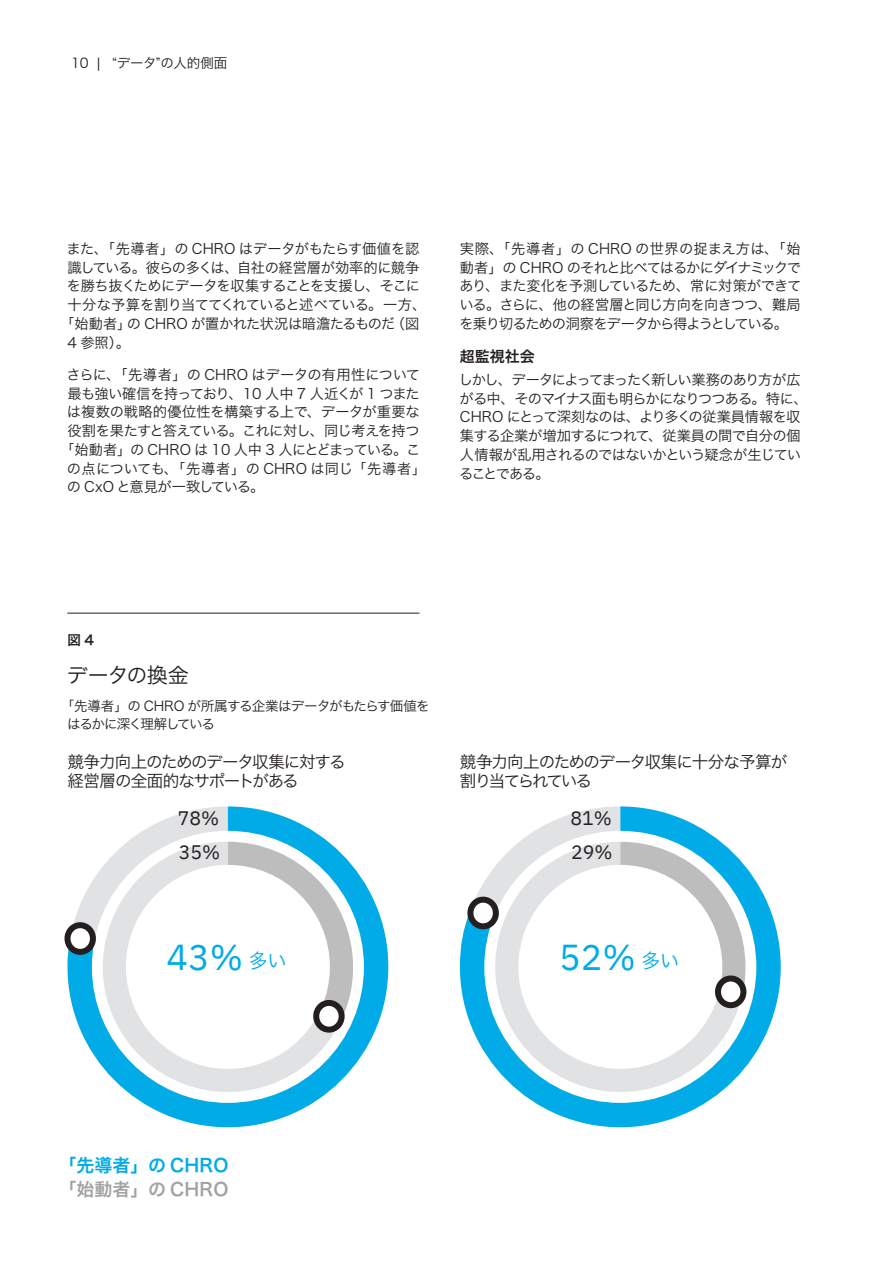
<style>
.page{position:relative;width:893px;height:1263px;background:#fff}
.page>*{position:absolute;margin:0;border:0;box-sizing:border-box;transform-origin:0 0}
.t1{font:36px "IBM Plex Sans";color:#00abe7}
.t2{font:21px "Hira Kaku Std W3";letter-spacing:-.03em;color:#231f20}
.t3{font:19.5px "IBM Plex Sans";color:#231f20}
.t4{font:18px "Hira Kaku Std W6";color:#00abe7}
.t5{font:18px "Hira Kaku Std W6";color:#a2a3a3}
.t6{font:16.5px/19.8px "Hira Kaku Std W3";letter-spacing:-.075em;color:#231f20}
.t7{font:15px "Hira Kaku Std W6";color:#231f20}
.t8{font:14.25px/18.8px "Hira Kaku Std W3";letter-spacing:-.04em;color:#231f20;text-align:justify}
.t9{font:14.25px "Hira Kaku Std W3";letter-spacing:.005em;color:#231f20}
.t10{font:14.25px "Hira Kaku Std W3";letter-spacing:-.01em;color:#231f20}
.t11{font:14.25px "Hira Kaku Std W3";letter-spacing:-.005em;color:#231f20}
.t12{font:13.5px/18px "Hira Kaku Std W3";letter-spacing:-.05em;color:#231f20}
.t13{font:13.5px "Hira Kaku Std W3";color:#231f20}
.t14{font:13.5px "Hira Kaku Std W6";color:#231f20}
.s1{font-family:"Hira Kaku Std W3";font-size:19.5px}
</style>
<div class="page">
<svg style="left:68px;top:866px;width:320px;height:261px"></svg>
<svg style="left:85px;top:1022px;width:255px;height:88px"></svg>
<svg style="left:70px;top:806px;width:283px;height:216px"></svg>
<div style="left:126px;top:865px;width:204px;height:204px;background:#fff;border-radius:50%"></div>
<svg style="left:460px;top:866px;width:321px;height:261px"></svg>
<svg style="left:482px;top:997px;width:260px;height:108px"></svg>
<svg style="left:471px;top:806px;width:274px;height:191px"></svg>
<div style="left:518px;top:865px;width:204px;height:204px;background:#fff;border-radius:50%"></div>
<hr style="left:67px;top:613px;width:352px;height:1px;background:#231f20">
<svg style="left:67px;top:925px;width:26px;height:27px"></svg>
<div style="left:64px;top:922px;width:32px;height:33px;border:6px solid #231f20;border-radius:50%"></div>
<svg style="left:316px;top:1003px;width:26px;height:27px"></svg>
<div style="left:313px;top:1000px;width:32px;height:33px;border:6px solid #231f20;border-radius:50%"></div>
<div style="left:470px;top:900px;width:26px;height:26px;background:#fff;border-radius:50%"></div>
<div style="left:467px;top:897px;width:32px;height:32px;border:6px solid #231f20;border-radius:50%"></div>
<div style="left:718px;top:978px;width:25px;height:27px;background:#fff;border-radius:50%"></div>
<div style="left:715px;top:975px;width:31px;height:33px;border:6px solid #231f20;border-radius:50%"></div>
<p class="t13" style="left:71px;top:53px;width:158px">10 | “データ”の人的側面</p>
<p class="t10" style="left:67px;top:238px;width:354px">また、「先導者」の CHRO はデータがもたらす価値を認</p>
<p class="t8" style="left:67px;top:258px;width:353px">識している。彼らの多くは、自社の経営層が効率的に競争</p>
<p class="t8" style="left:67px;top:277px;width:355px">を勝ち抜くためにデータを収集することを支援し、そこに</p>
<p class="t8" style="left:67px;top:295px;width:361px">十分な予算を割り当ててくれていると述べている。一方、</p>
<p class="t8" style="left:60px;top:314px;width:361px">「始動者」の CHRO が置かれた状況は暗澹たるものだ（図</p>
<p class="t8" style="left:67px;top:333px;width:64px">4 参照）。</p>
<p class="t9" style="left:67px;top:364px;width:355px">さらに、「先導者」の CHRO はデータの有用性について</p>
<p class="t8" style="left:67px;top:384px;width:354px">最も強い確信を持っており、10 人中 7 人近くが 1 つまた</p>
<p class="t11" style="left:67px;top:401px;width:354px">は複数の戦略的優位性を構築する上で、データが重要な</p>
<p class="t8" style="left:67px;top:421px;width:354px">役割を果たすと答えている。これに対し、同じ考えを持つ</p>
<p class="t8" style="left:60px;top:440px;width:362px">「始動者」の CHRO は 10 人中 3 人にとどまっている。こ</p>
<p class="t9" style="left:67px;top:458px;width:361px">の点についても、「先導者」の CHRO は同じ「先導者」</p>
<p class="t8" style="left:67px;top:478px;width:199px">の CxO と意見が一致している。</p>
<p class="t8" style="left:459px;top:239px;width:344px">実際、「先導者」の CHRO の世界の捉まえ方は、「始動者」の CHRO のそれと比べてはるかにダイナミックであり、また変化を予測しているため、常に対策ができている。さらに、他の経営層と同じ方向を向きつつ、難局を乗り切るための洞察をデータから得ようとしている。</p>
<p class="t7" style="left:460px;top:345px;width:76px">超監視社会</p>
<p class="t8" style="left:459px;top:370px;width:350px;text-align:left">しかし、データによってまったく新しい業務のあり方が広がる中、そのマイナス面も明らかになりつつある。特に、<br>CHRO にとって深刻なのは、より多くの従業員情報を収集する企業が増加するにつれて、従業員の間で自分の個人情報が乱用されるのではないかという疑念が生じていることである。</p>
<p class="t14" style="left:68px;top:629px;width:28px">図4</p>
<h2 class="t2" style="left:67px;top:659px;width:123px">データの換金</h2>
<p class="t12" style="left:67px;top:696px;width:364px;text-indent:-6px">「先導者」の CHRO が所属する企業はデータがもたらす価値をはるかに深く理解している</p>
<p class="t6" style="left:67px;top:751px;width:280px">競争力向上のためのデータ収集に対する経営層の全面的なサポートがある</p>
<h3 class="t3" style="left:178px;top:803px;width:43px">78%</h3>
<h3 class="t3" style="left:179px;top:837px;width:43px">35%</h3>
<p class="t6" style="left:460px;top:751px;width:329px">競争力向上のためのデータ収集に十分な予算が割り当てられている</p>
<h3 class="t3" style="left:570px;top:803px;width:43px">81%</h3>
<h3 class="t3" style="left:571px;top:837px;width:43px">29%</h3>
<h1 class="t1" style="left:167px;top:929px;width:122px">43% <span class="s1">多い</span></h1>
<h1 class="t1" style="left:559px;top:929px;width:122px">52% <span class="s1">多い</span></h1>
<p class="t4" style="left:58px;top:1152px;width:171px">「先導者」の CHRO</p>
<p class="t5" style="left:58px;top:1176px;width:171px">「始動者」の CHRO</p>
</div>
